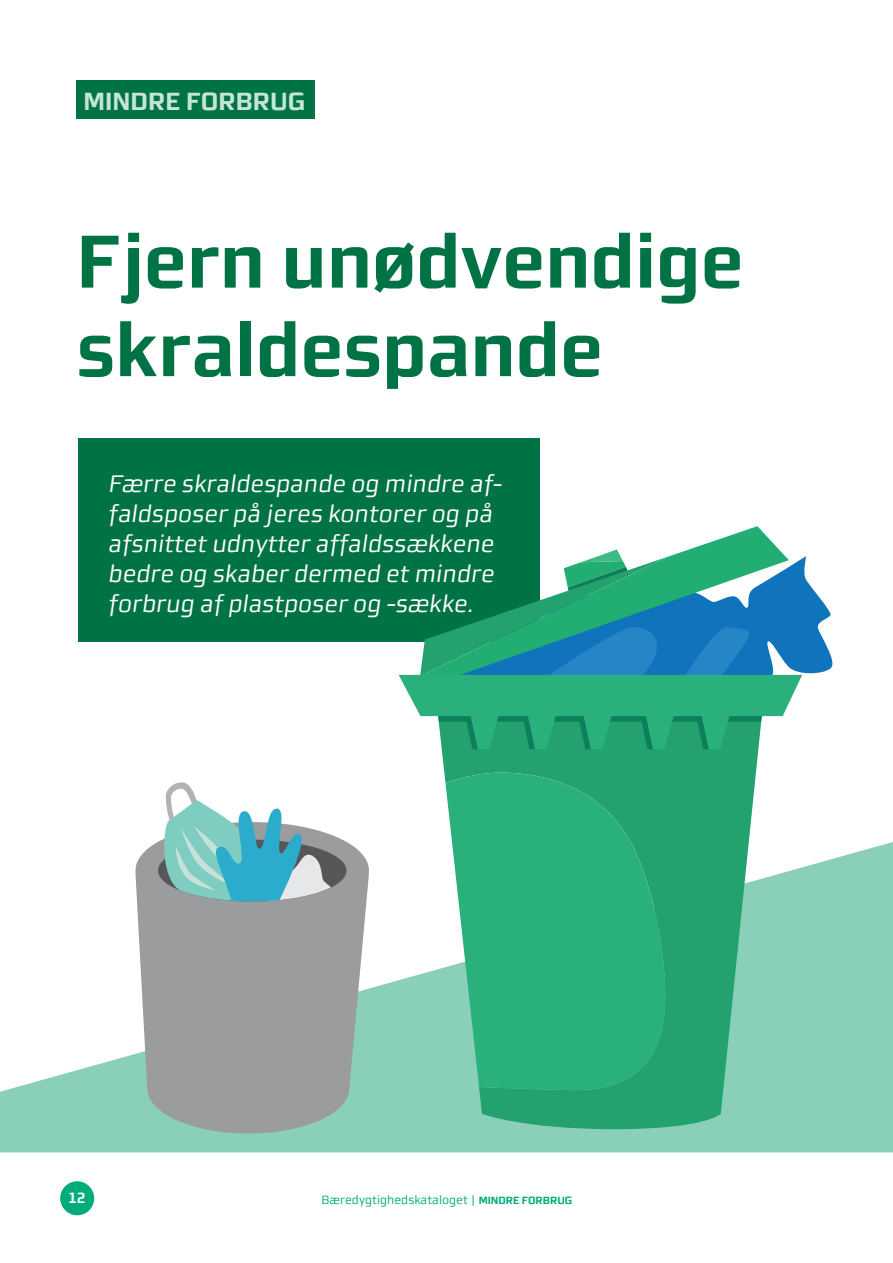
<style>
.page{position:relative;width:893px;height:1263px;background:#fff}
.page>*{position:absolute;margin:0;border:0;box-sizing:border-box;transform-origin:0 0}
.t1{font:700 75px/88.5px "midtsans";color:#007345}
.t2{font:700 24.9px "midtsans";color:#c5e5d7}
.t3{font:italic 24px/30px "midtsans";color:#fff}
.t4{font:700 15px "midtsans";color:#fff}
.t5{font:12px "midtsans";color:#00ac7c}
.s1{font-weight:700;font-size:10.5px}
</style>
<div class="page">
<div style="left:60px;top:1181px;width:34px;height:34px;background:#00ac7c;border-radius:50%"></div>
<svg style="left:0;top:842px;width:893px;height:310px;fill:#8acfb7"></svg>
<div style="left:79px;top:438px;width:461px;height:203px;background:#007345"></div>
<div style="left:77px;top:81px;width:238px;height:38px;background:#007345"></div>
<svg style="left:802px;top:556px;width:31px;height:118px;fill:#1074bc"></svg>
<svg style="left:690px;top:526px;width:89px;height:23px"></svg>
<svg style="left:437px;top:749px;width:326px;height:380px;background:#47b086"></svg>
<svg style="left:445px;top:772px;width:228px;height:319px;background:#35b27f"></svg>
<svg style="left:399px;top:549px;width:403px;height:200px"></svg>
<svg style="left:137px;top:1088px;width:222px;height:45px;background:#95aaa4"></svg>
<svg style="left:135px;top:923px;width:234px;height:165px;background:#9da2a2"></svg>
<svg style="left:135px;top:782px;width:234px;height:141px"></svg>
<p class="t2" style="left:84px;top:87px;width:223px">MINDRE FORBRUG</p>
<h1 class="t1" style="left:77px;top:217px;width:669px">Fjern unødvendige skraldespande</h1>
<p class="t3" style="left:109px;top:468px;width:395px">Færre skraldespande og mindre af&shy;faldsposer på jeres kontorer og på afsnittet udnytter affaldssækkene bedre og skaber dermed et mindre forbrug af plastposer og -sække.</p>
<p class="t4" style="left:68px;top:1189px;width:19px">12</p>
<p class="t5" style="left:321px;top:1193px;width:252px">Bæredygtighedskataloget | <span class="s1">MINDRE FORBRUG</span></p>
</div>
